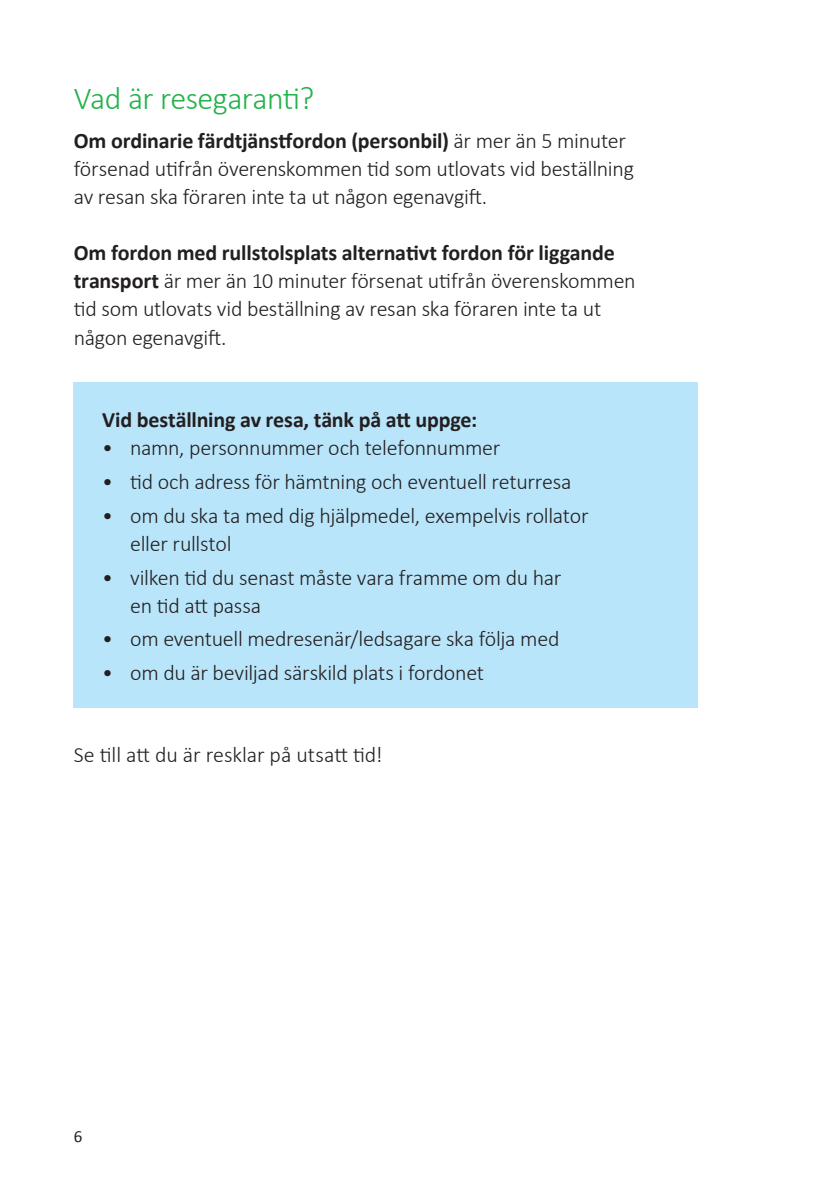
<style>
.page{position:relative;width:840px;height:1191px;background:#fff}
.page>*{position:absolute;margin:0;border:0;box-sizing:border-box;transform-origin:0 0}
.H2_Mellanrubrik_-_vi{font:300 32px "Calibri";letter-spacing:-.02em;color:#23b24b}
.bröd{font:300 22px/28px "Calibri";letter-spacing:-.015em;color:#231f20}
.bröd-2{font:700 22px "Calibri";letter-spacing:-.005em;color:#231f20}
.t1{font:17px "Calibri";color:#231f20}
.s1{font-weight:700}
</style>
<div class="page">
<div style="left:74px;top:382px;width:623px;height:326px;background:#b9e5fa"></div>
<p class="H2_Mellanrubrik_-_vi" style="left:74px;top:79px;width:242px">Vad är resegaranti?</p>
<p class="bröd" style="left:74px;top:126px;width:561px"><span class="s1">Om ordinarie färdtjänstfordon (personbil)</span> är mer än 5 minuter försenad utifrån överenskommen tid som utlovats vid beställning av resan ska föraren inte ta ut någon egenavgift.</p>
<p class="bröd" style="left:74px;top:238px;width:563px"><span class="s1">Om fordon med rullstolsplats alternativt fordon för liggande transport</span> är mer än 10 minuter försenat utifrån överenskommen tid som utlovats vid beställning av resan ska föraren inte ta ut någon egenavgift.</p>
<p class="bröd-2" style="left:102px;top:406px;width:376px">Vid beställning av resa, tänk på att uppge:</p>
<p class="bröd" style="left:102px;top:433px;width:399px">• namn, personnummer och telefonnummer</p>
<p class="bröd" style="left:102px;top:467px;width:470px">• tid och adress för hämtning och eventuell returresa</p>
<p class="bröd" style="left:130px;top:500px;width:459px;text-indent:-28px">• om du ska ta med dig hjälpmedel, exempelvis rollator eller rullstol</p>
<p class="bröd" style="left:130px;top:562px;width:432px;text-indent:-28px">• vilken tid du senast måste vara framme om du har en tid att passa</p>
<p class="bröd" style="left:102px;top:624px;width:458px">• om eventuell medresenär/ledsagare ska följa med</p>
<p class="bröd" style="left:102px;top:657px;width:383px">• om du är beviljad särskild plats i fordonet</p>
<p class="bröd" style="left:74px;top:740px;width:310px">Se till att du är resklar på utsatt tid!</p>
<p class="t1" style="left:74px;top:1125px;width:10px">6</p>
</div>
